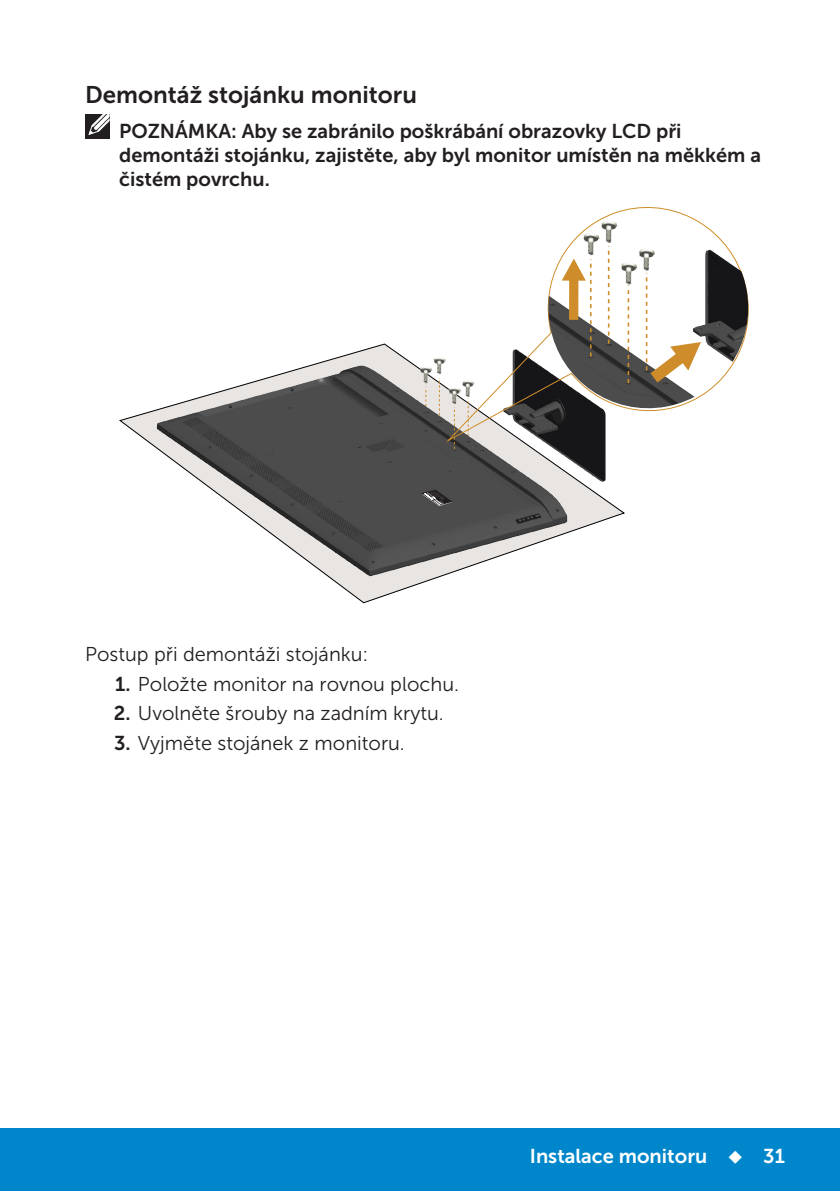
<style>
.page{position:relative;width:840px;height:1191px;background:#fff}
.page>*{position:absolute;margin:0;border:0;box-sizing:border-box;transform-origin:0 0}
.Head2{font:24px "Museo Sans For Dell 700";color:#231f20}
.Caution{font:20px/24px "Museo Sans For Dell 700";color:#231f20}
.Paragraph{font:20px "Museo Sans For Dell 300";color:#231f20}
.t1{font:20px "Museo Sans For Dell 700";color:#fff}
.s1{font-family:"Museo Sans For Dell 700"}
</style>
<div class="page">
<div style="left:0;top:1128px;width:839px;height:63px;background:#0087cb"></div>
<div style="left:85px;top:114px;width:24px;height:24px;background:#231f20"></div>
<svg style="left:88px;top:114px;width:22px;height:22px"></svg>
<svg style="left:119px;top:343px;width:505px;height:260px"></svg>
<img style="left:155px;top:344px;width:451px;height:234px">
<svg style="left:421px;top:489px;width:31px;height:16px"></svg>
<svg style="left:447px;top:207px;width:277px;height:234px"></svg>
<img style="left:544px;top:243px;width:205px;height:174px">
<svg style="left:607px;top:246px;width:2px;height:98px"></svg>
<svg style="left:627px;top:286px;width:2px;height:97px"></svg>
<img style="left:582px;top:231px;width:20px;height:25px">
<img style="left:620px;top:260px;width:20px;height:25px">
<img style="left:600px;top:219px;width:20px;height:24px">
<img style="left:638px;top:247px;width:19px;height:24px">
<svg style="left:561px;top:259px;width:30px;height:97px"></svg>
<svg style="left:645px;top:273px;width:55px;height:109px"></svg>
<p class="Head2" style="left:85px;top:81px;width:333px">Demontáž stojánku monitoru</p>
<p class="Caution" style="left:119px;top:119px;width:643px">POZNÁMKA: Aby se zabránilo poškrábání obrazovky LCD při demontáži stojánku, zajistěte, aby byl monitor umístěn na měkkém a čistém povrchu.</p>
<p class="Paragraph" style="left:85px;top:643px;width:285px">Postup při demontáži stojánku:</p>
<p class="Paragraph" style="left:115px;top:673px;width:345px"><span class="s1">1.</span> Položte monitor na rovnou plochu.</p>
<p class="Paragraph" style="left:114px;top:702px;width:331px"><span class="s1">2.</span> Uvolněte šrouby na zadním krytu.</p>
<p class="Paragraph" style="left:114px;top:732px;width:292px"><span class="s1">3.</span> Vyjměte stojánek z monitoru.</p>
<p class="t1" style="left:529px;top:1144px;width:256px">Instalace monitoru ◆ 31</p>
</div>
